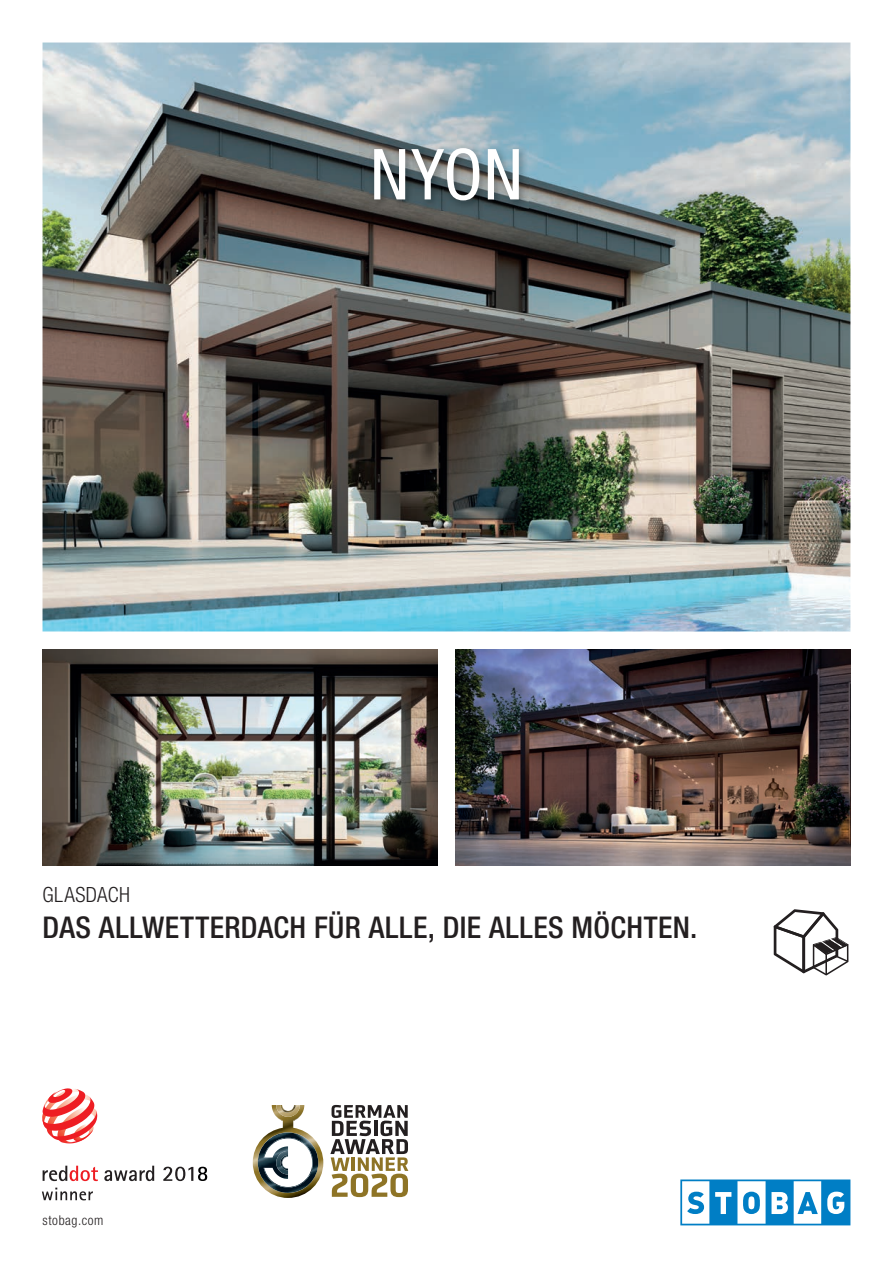
<style>
.page{position:relative;width:893px;height:1263px;background:#fff}
.page>*{position:absolute;margin:0;border:0;box-sizing:border-box;transform-origin:0 0}
.t1{font:condensed 70.5px "Helvetica Neue LT Pro";color:#fff}
.t2{font:500 condensed 30px "Helvetica Neue LT Pro";letter-spacing:.015em;color:#231f20}
.t3{font:300 condensed 21px "Helvetica Neue LT Pro";letter-spacing:.02em;color:#231f20}
.t4{font:300 condensed 13.5px "Helvetica Neue LT Pro";letter-spacing:.045em;color:#231f20}
</style>
<div class="page">
<svg style="left:680px;top:1179px;width:170px;height:46px"></svg>
<img style="left:43px;top:43px;width:807px;height:588px">
<img style="left:370px;top:144px;width:159px;height:66px">
<svg style="left:774px;top:909px;width:74px;height:66px"></svg>
<img style="left:43px;top:649px;width:395px;height:216px">
<img style="left:455px;top:649px;width:395px;height:216px">
<svg style="left:42px;top:1088px;width:55px;height:55px"></svg>
<svg style="left:42px;top:1187px;width:51px;height:13px"></svg>
<svg style="left:43px;top:1166px;width:55px;height:15px"></svg>
<svg style="left:104px;top:1166px;width:50px;height:15px"></svg>
<svg style="left:163px;top:1167px;width:44px;height:14px"></svg>
<img style="left:253px;top:1105px;width:70px;height:93px">
<svg style="left:276px;top:1105px;width:24px;height:12px"></svg>
<img style="left:280px;top:1105px;width:16px;height:8px">
<svg style="left:258px;top:1132px;width:60px;height:61px"></svg>
<svg style="left:330px;top:1105px;width:78px;height:92px"></svg>
<h1 class="t1" style="left:370px;top:134px;width:154px">NYON</h1>
<p class="t3" style="left:43px;top:882px;width:89px">GLASDACH</p>
<p class="t2" style="left:43px;top:909px;width:656px">DAS ALLWETTERDACH FÜR ALLE, DIE ALLES MÖCHTEN.</p>
<p class="t4" style="left:43px;top:1213px;width:63px">stobag.com</p>
</div>
